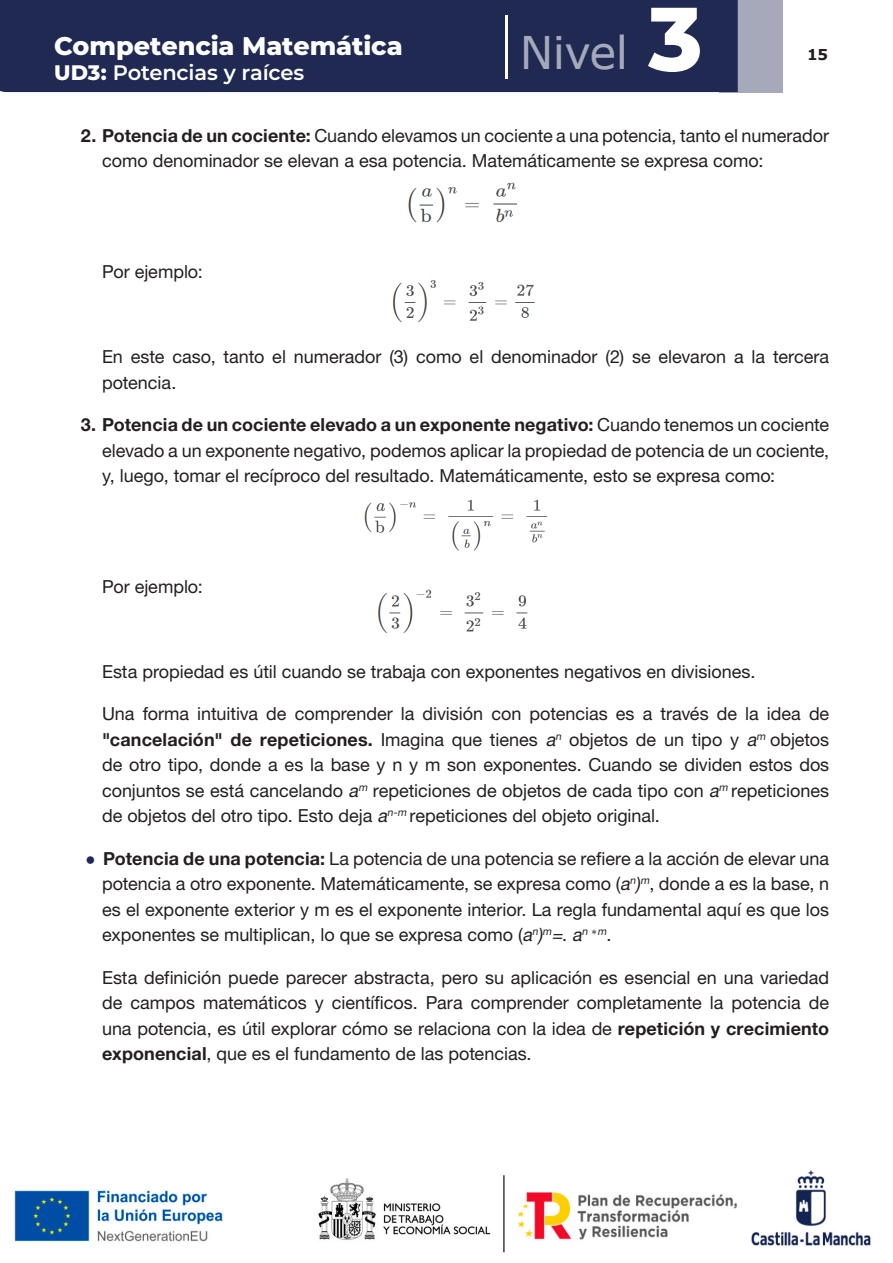
<style>
.page{position:relative;width:893px;height:1263px;background:#fff}
.page>*{position:absolute;margin:0;border:0;box-sizing:border-box;transform-origin:0 0}
.t1{font:45px "Verdana";letter-spacing:-.015em;color:#a5a9ba}
.t2{font:800 25.5px "Montserrat";letter-spacing:-.005em;color:#fff}
.t3{font:600 21px "Montserrat";letter-spacing:-.01em;color:#fff}
.PUNTO_PARRAFOS_SIGUI{font:18px/25.5px "Helvetica Neue LT 55 Rm";color:#231f20;text-align:justify}
.t4{font:700 15px "Verdana";color:#231f20}
.s1{font-weight:800}
.s2{font-family:"Montserrat";font-weight:800;font-size:90px;color:#fff}
.s3{font-family:"Helvetica Neue LT 75 Bd"}
.s4{font-style:italic}
.s5{font-family:"Verdana";font-weight:700;font-size:15px;color:#1f2952}
</style>
<div class="page">
<img style="left:14px;top:1170px;width:857px;height:83px">
<div style="left:719px;top:0;width:63px;height:92px;background:#a5a9ba"></div>
<div style="left:0;top:0;width:738px;height:92px;background:#1f2952"></div>
<hr style="left:505px;top:16px;width:2px;height:63px;background:#fff">
<img style="left:408px;top:182px;width:109px;height:41px">
<img style="left:392px;top:280px;width:143px;height:43px">
<img style="left:364px;top:499px;width:184px;height:52px">
<img style="left:377px;top:589px;width:151px;height:44px">
<h2 class="t2" style="left:54px;top:27px;width:350px">Competencia Matemática</h2>
<p class="t3" style="left:54px;top:58px;width:252px"><span class="s1">UD3:</span> Potencias y raíces</p>
<h1 class="t1" style="left:520px;top:22px;width:184px">Nivel <span class="s2">3</span></h1>
<p class="t4" style="left:807px;top:44px;width:22px">15</p>
<p class="PUNTO_PARRAFOS_SIGUI" style="left:102px;top:122px;width:729px;text-indent:-21px"><span class="s3">2. Potencia de un cociente:</span> Cuando elevamos un cociente a una potencia, tanto el numerador como denominador se elevan a esa potencia. Matemáticamente se expresa como:</p>
<p class="PUNTO_PARRAFOS_SIGUI" style="left:102px;top:258px;width:102px">Por ejemplo:</p>
<p class="PUNTO_PARRAFOS_SIGUI" style="left:102px;top:343px;width:729px">En este caso, tanto el numerador (3) como el denominador (2) se elevaron a la tercera potencia.</p>
<p class="PUNTO_PARRAFOS_SIGUI" style="left:102px;top:411px;width:729px;text-indent:-21px"><span class="s3">3. Potencia de un cociente elevado a un exponente negativo:</span> Cuando tenemos un cociente elevado a un exponente negativo, podemos aplicar la propiedad de potencia de un cociente, y, luego, tomar el recíproco del resultado. Matemáticamente, esto se expresa como:</p>
<p class="PUNTO_PARRAFOS_SIGUI" style="left:102px;top:573px;width:102px">Por ejemplo:</p>
<p class="PUNTO_PARRAFOS_SIGUI" style="left:102px;top:658px;width:655px">Esta propiedad es útil cuando se trabaja con exponentes negativos en divisiones.</p>
<p class="PUNTO_PARRAFOS_SIGUI" style="left:102px;top:700px;width:729px">Una forma intuitiva de comprender la división con potencias es a través de la idea de <span class="s3">"cancelación" de repeticiones.</span> Imagina que tienes <span class="s4">a</span><sup>n</sup> objetos de un tipo y <span class="s4">a</span><sup>m</sup> objetos de otro tipo, donde a es la base y n y m son exponentes. Cuando se dividen estos dos conjuntos se está cancelando <span class="s4">a</span><sup>m</sup> repeticiones de objetos de cada tipo con <span class="s4">a</span><sup>m</sup> repeticiones de objetos del otro tipo. Esto deja <span class="s4">a</span><sup>n-m</sup> repeticiones del objeto original.</p>
<p class="PUNTO_PARRAFOS_SIGUI" style="left:102px;top:845px;width:729px;text-indent:-17px"><span class="s5">•</span> <span class="s3">Potencia de una potencia:</span> La potencia de una potencia se refiere a la acción de elevar una potencia a otro exponente. Matemáticamente, se expresa como (<span class="s4">a</span><sup>n</sup><span class="s4">)</span><sup>m</sup>, donde a es la base, n es el exponente exterior y m es el exponente interior. La regla fundamental aquí es que los exponentes se multiplican, lo que se expresa como (<span class="s4">a</span><sup>n</sup><span class="s4">)</span><sup>m</sup><span class="s4">=</span>. <span class="s4">a</span><sup>n</sup> ∗<sup>m</sup>.</p>
<p class="PUNTO_PARRAFOS_SIGUI" style="left:102px;top:964px;width:729px">Esta definición puede parecer abstracta, pero su aplicación es esencial en una variedad de campos matemáticos y científicos. Para comprender completamente la potencia de una potencia, es útil explorar cómo se relaciona con la idea de <span class="s3">repetición y crecimiento exponencial</span>, que es el fundamento de las potencias.</p>
</div>
